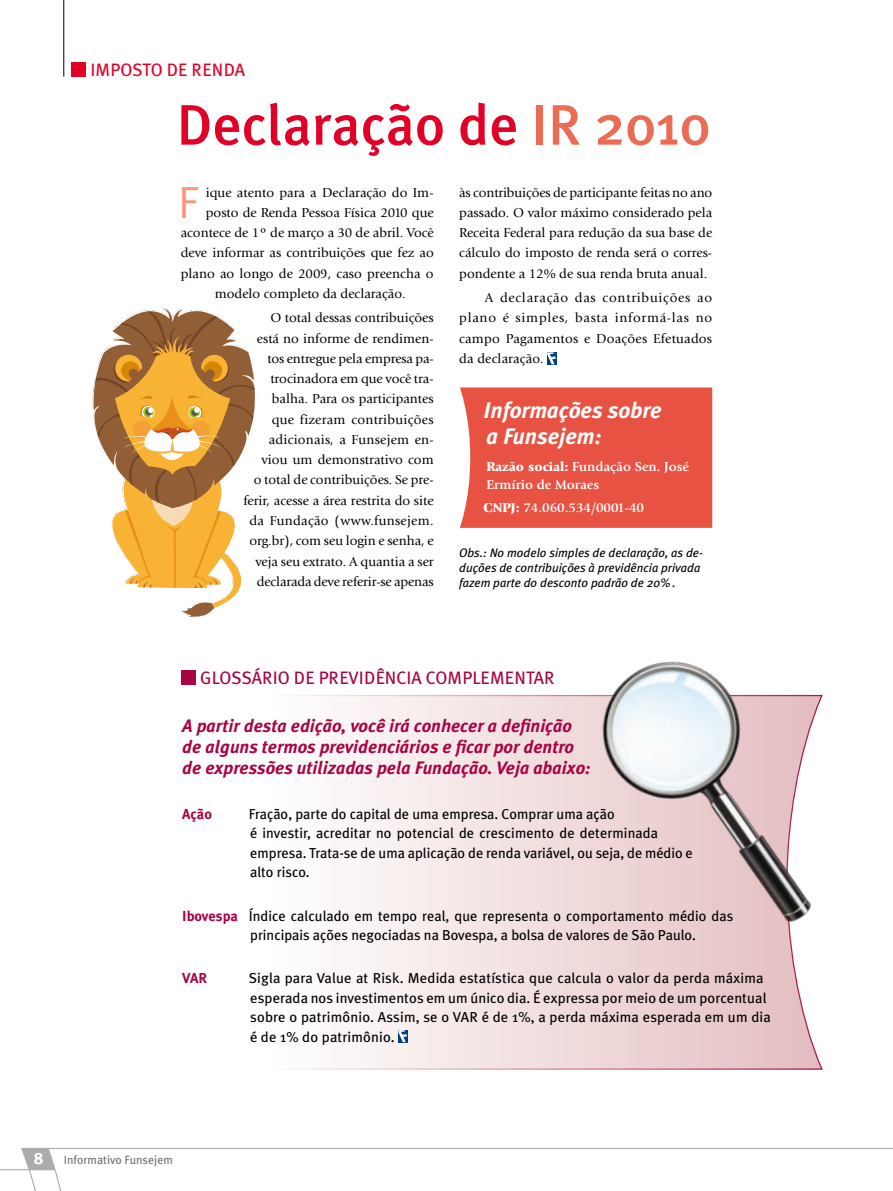
<style>
.page{position:relative;width:893px;height:1191px;background:#fff}
.page>*{position:absolute;margin:0;border:0;box-sizing:border-box;transform-origin:0 0}
.t1{font:500 57px "Meta Plus";color:#e20026}
.t2{font:45px "Meta Plus Normal";color:#f29a81}
.t3{font:italic 700 22.5px/25.5px "Meta Plus";color:#fff}
.t4{font:italic 700 18px/21px "Meta Plus";color:#a80545}
.t5{font:18px "Meta Plus";letter-spacing:.005em;color:#a80545}
.t6{font:18px "Meta Plus";letter-spacing:.005em;color:#e20026}
.t7{font:14.4px/19.5px "Meta Plus";letter-spacing:.005em;color:#000}
.t8{font:700 14.4px "Meta Plus";color:#a80545}
.t9{font:13.5px/20.2px "Giovanni";color:#000;text-align:justify}
.t10{font:700 13.5px/18px "Giovanni";color:#fff}
.t11{font:italic 12.3px/14.9px "Meta Plus";color:#000}
.t12{font:12px "Meta Plus";color:#707173}
.s1{color:#eb6c54}
.s2{font-weight:900}
.s3{font-weight:700;color:#a80545}
.s4{font-weight:700;font-size:16.5px;color:#fff}
</style>
<div class="page">
<div style="left:460px;top:387px;width:252px;height:141px;background:#e85242"></div>
<svg style="left:293px;top:694px;width:530px;height:376px"></svg>
<img style="left:555px;top:661px;width:268px;height:276px">
<svg style="left:92px;top:307px;width:163px;height:310px"></svg>
<svg style="left:20px;top:1148px;width:41px;height:43px"></svg>
<hr style="left:0;top:1169px;width:55px;height:1px;background:#abacae">
<hr style="left:22px;top:1147px;width:871px;height:2px;background:#abacae">
<div style="left:71px;top:62px;width:15px;height:15px;background:#e20026"></div>
<hr style="left:63px;top:0;width:1px;height:77px;background:#000">
<div style="left:181px;top:670px;width:15px;height:15px;background:#a80545"></div>
<svg style="left:547px;top:352px;width:9px;height:12px"></svg>
<svg style="left:398px;top:1030px;width:9px;height:12px"></svg>
<h3 class="t6" style="left:90px;top:60px;width:156px">IMPOSTO DE RENDA</h3>
<h1 class="t1" style="left:176px;top:92px;width:535px">Declaração de <span class="s1">IR 2010</span></h1>
<h2 class="t2" style="left:178px;top:176px;width:22px">F</h2>
<p class="t9" style="left:459px;top:182px;width:255px">às contribuições de participante feitas no ano passado. O valor máximo considerado pela Receita Federal para redução da sua base de cálculo do imposto de renda será o corres&shy;pondente a 12% de sua renda bruta anual.</p>
<p class="t9" style="left:459px;top:288px;width:254px;text-indent:26px">A declaração das contribuições ao plano é simples, basta informá-las no campo Pagamentos e Doações Efetuados da declaração.</p>
<p class="t9" style="left:206px;top:182px;width:229px">ique atento para a Declaração do Im-</p>
<p class="t9" style="left:206px;top:202px;width:229px">posto de Renda Pessoa Física 2010 que</p>
<p class="t9" style="left:181px;top:223px;width:255px">acontece de 1º de março a 30 de abril. Você</p>
<p class="t9" style="left:181px;top:243px;width:255px">deve informar as contribuições que fez ao</p>
<p class="t9" style="left:181px;top:263px;width:254px">plano ao longo de 2009, caso preencha o</p>
<p class="t9" style="left:215px;top:283px;width:192px">modelo completo da declaração.</p>
<p class="t9" style="left:243px;top:308px;width:192px;text-align:right">O total dessas contribuições<br>está no informe de rendimen&shy;tos entregue pela empresa pa&shy;trocinadora em que você tra&shy;balha. Para os participantes<br>que fizeram contribuições adicionais, a Funsejem en&shy;viou um demonstrativo com<br>o total de contribuições. Se pre&shy;ferir, acesse a área restrita do site da Fundação (www.funsejem. org.br), com seu login e senha, e veja seu extrato. A quantia a ser declarada deve referir-se apenas</p>
<h3 class="t3" style="left:483px;top:397px;width:180px">Informações sobre a Funsejem:</h3>
<p class="t10" style="left:486px;top:458px;width:204px"><span class="s2">Razão social:</span> Fundação Sen. José<br>Ermírio de Moraes</p>
<p class="t10" style="left:483px;top:498px;width:162px"><span class="s2">CNPJ:</span> 74.060.534/0001-40</p>
<p class="t11" style="left:459px;top:545px;width:245px">Obs.: No modelo simples de declaração, as de&shy;duções de contribuições à previdência privada fazem parte do desconto padrão de 20%.</p>
<h3 class="t5" style="left:200px;top:668px;width:139px">Glossári o de Previd</h3>
<h3 class="t5" style="left:376px;top:668px;width:20px">ência</h3>
<h3 class="t5" style="left:426px;top:668px;width:34px">Complementar</h3>
<h3 class="t4" style="left:182px;top:715px;width:410px">A partir desta edição, você irá conhecer a definição de alguns termos previdenciários e ficar por dentro de expressões utilizadas pela Fundação. Veja abaixo:</h3>
<p class="t8" style="left:182px;top:805px;width:31px">Ação</p>
<p class="t7" style="left:249px;top:804px;width:446px">Fração, parte do capital de uma empresa. Comprar uma ação<br>é investir, acreditar no potencial de crescimento de determinada empresa. Trata-se de uma aplicação de renda variável, ou seja, de médio e alto risco.</p>
<p class="t7" style="left:250px;top:905px;width:485px;text-indent:-68px"><span class="s3">Ibovespa</span> Índice calculado em tempo real, que representa o comportamento médio das principais ações negociadas na Bovespa, a bolsa de valores de São Paulo.</p>
<p class="t8" style="left:182px;top:970px;width:26px">VAR</p>
<p class="t7" style="left:249px;top:968px;width:524px">Sigla para Value at Risk. Medida estatística que calcula o valor da perda máxima esperada nos investimentos em um único dia. É expressa por meio de um porcentual sobre o patrimônio. Assim, se o VAR é de 1%, a perda máxima esperada em um dia é de 1% do patrimônio.</p>
<p class="t12" style="left:34px;top:1152px;width:140px"><span class="s4">8</span> Informativo Funsejem</p>
</div>
